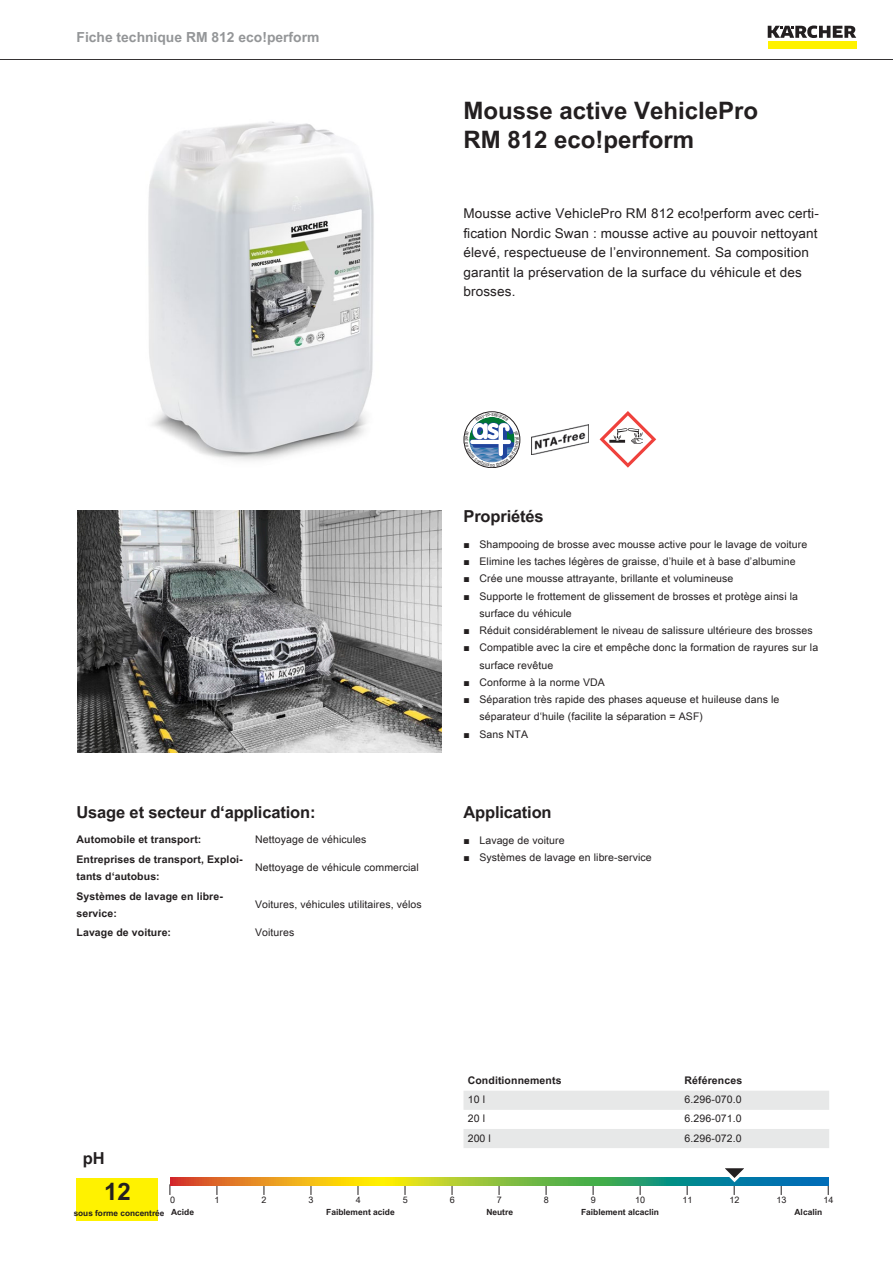
<style>
.page{position:relative;width:893px;height:1263px;background:#fff}
.page>*{position:absolute;margin:0;border:0;box-sizing:border-box;transform-origin:0 0}
.t1{font:700 24px/28.8px "Arial Unicode MS";color:#231f20}
.t2{font:700 16.5px "Arial Unicode MS";letter-spacing:-.01em;color:#231f20}
.t3{font:700 13.8px "Arial Unicode MS";color:#949698}
.t4{font:13.5px/19.5px "Arial Unicode MS";letter-spacing:.01em;color:#231f20}
.t5{font:10.5px/17.2px "Arial Unicode MS";letter-spacing:.01em;color:#231f20}
.t6{font:700 10.5px/17.2px "Arial Unicode MS";letter-spacing:.01em;color:#231f20}
.t7{font:9px "Arial Unicode MS";color:#231f20}
.t8{font:700 8.4px "Arial Unicode MS";color:#231f20}
.t9{font:700 8.25px "Arial Unicode MS";color:#231f20}
.s1{font-family:"Arial"}
.s2{font-size:8.4px}
</style>
<div class="page">
<hr style="left:0;top:59px;width:893px;height:1px;background:#231f20">
<div style="left:768px;top:42px;width:88px;height:7px;background:#fff200"></div>
<svg style="left:768px;top:26px;width:88px;height:12px"></svg>
<img style="left:148px;top:121px;width:226px;height:340px">
<img style="left:531px;top:424px;width:57px;height:30px">
<svg style="left:600px;top:411px;width:56px;height:57px"></svg>
<img style="left:78px;top:510px;width:363px;height:243px">
<div style="left:77px;top:1178px;width:81px;height:42px;background:#fff200"></div>
<svg style="left:170px;top:1178px;width:658px;height:8px;background:#8aa446"></svg>
<svg style="left:717px;top:1168px;width:38px;height:27px"></svg>
<svg style="left:463px;top:1091px;width:366px;height:57px"></svg>
<svg style="left:464px;top:412px;width:56px;height:56px"></svg>
<h3 class="t3" style="left:77px;top:27px;width:244px">Fiche technique RM 812 eco!perform</h3>
<h1 class="t1" style="left:463px;top:97px;width:296px">Mousse active VehiclePro<br>RM 812 eco!perform</h1>
<p class="t4" style="left:463px;top:203px;width:357px">Mousse active VehiclePro RM 812 eco!perform avec certi&shy;fication Nordic Swan : mousse active au pouvoir nettoyant élevé, respectueuse de l’environnement. Sa composition garantit la préservation de la surface du véhicule et des brosses.</p>
<h2 class="t2" style="left:77px;top:800px;width:240px">Usage et secteur d‘application:</h2>
<p class="t6" style="left:77px;top:831px;width:126px">Automobile et transport:</p>
<p class="t5" style="left:255px;top:831px;width:113px">Nettoyage de véhicules</p>
<p class="t6" style="left:77px;top:851px;width:168px">Entreprises de transport, Exploi&shy;tants d‘autobus:</p>
<p class="t5" style="left:255px;top:859px;width:165px">Nettoyage de véhicule commercial</p>
<p class="t6" style="left:77px;top:887px;width:148px">Systèmes de lavage en libre&shy;service:</p>
<p class="t5" style="left:255px;top:896px;width:168px">Voitures, véhicules utilitaires, vélos</p>
<p class="t6" style="left:77px;top:924px;width:96px">Lavage de voiture:</p>
<p class="t5" style="left:255px;top:924px;width:41px">Voitures</p>
<h2 class="t2" style="left:463px;top:504px;width:82px">Propriétés</h2>
<p class="t5" style="left:463px;top:535px;width:345px"><span class="s1">■</span> Shampooing de brosse avec mousse active pour le lavage de voiture</p>
<p class="t5" style="left:463px;top:553px;width:334px"><span class="s1">■</span> Elimine les taches légères de graisse, d’huile et à base d’albumine</p>
<p class="t5" style="left:463px;top:570px;width:271px"><span class="s1">■</span> Crée une mousse attrayante, brillante et volumineuse</p>
<p class="t5" style="left:479px;top:587px;width:320px;text-indent:-16px"><span class="s1">■</span> Supporte le frottement de glissement de brosses et protège ainsi la surface du véhicule</p>
<p class="t5" style="left:463px;top:622px;width:351px"><span class="s1">■</span> Réduit considérablement le niveau de salissure ultérieure des brosses</p>
<p class="t5" style="left:479px;top:639px;width:340px;text-indent:-16px"><span class="s1">■</span> Compatible avec la cire et empêche donc la formation de rayures sur la surface revêtue</p>
<p class="t5" style="left:463px;top:673px;width:143px"><span class="s1">■</span> Conforme à la norme VDA</p>
<p class="t5" style="left:479px;top:691px;width:301px;text-indent:-16px"><span class="s1">■</span> Séparation très rapide des phases aqueuse et huileuse dans le séparateur d‘huile (facilite la séparation = ASF)</p>
<p class="t5" style="left:463px;top:725px;width:66px"><span class="s1">■</span> Sans NTA</p>
<h2 class="t2" style="left:463px;top:800px;width:90px">Application</h2>
<p class="t5" style="left:463px;top:831px;width:103px"><span class="s1">■</span> Lavage de voiture</p>
<p class="t5" style="left:463px;top:848px;width:190px"><span class="s1">■</span> Systèmes de lavage en libre-service</p>
<h2 class="t2" style="left:83px;top:1146px;width:23px">pH</h2>
<p class="t6" style="left:468px;top:1072px;width:95px">Conditionnements</p>
<p class="t6" style="left:685px;top:1072px;width:59px">Références</p>
<p class="t5" style="left:468px;top:1091px;width:19px">10 l</p>
<p class="t5" style="left:685px;top:1091px;width:59px">6.296-070.0</p>
<p class="t5" style="left:468px;top:1110px;width:19px">20 l</p>
<p class="t5" style="left:685px;top:1110px;width:59px">6.296-071.0</p>
<p class="t5" style="left:468px;top:1129px;width:25px">200 l</p>
<p class="t5" style="left:685px;top:1129px;width:59px">6.296-072.0</p>
<h1 class="t1" style="left:104px;top:1178px;width:28px">12</h1>
<p class="t7" style="left:170px;top:1193px;width:7px">0</p>
<p class="t7" style="left:215px;top:1193px;width:7px">1</p>
<p class="t7" style="left:262px;top:1193px;width:7px">2</p>
<p class="t7" style="left:309px;top:1193px;width:7px">3</p>
<p class="t7" style="left:356px;top:1193px;width:7px">4</p>
<p class="t7" style="left:403px;top:1193px;width:7px">5</p>
<p class="t7" style="left:450px;top:1193px;width:7px">6</p>
<p class="t7" style="left:497px;top:1193px;width:7px">7</p>
<p class="t7" style="left:544px;top:1193px;width:7px">8</p>
<p class="t7" style="left:591px;top:1193px;width:7px">9</p>
<p class="t7" style="left:635px;top:1193px;width:12px">10</p>
<p class="t7" style="left:682px;top:1193px;width:12px">11</p>
<p class="t7" style="left:729px;top:1193px;width:12px">12</p>
<p class="t7" style="left:776px;top:1193px;width:12px">13</p>
<p class="t7" style="left:823px;top:1193px;width:12px">14</p>
<p class="t9" style="left:74px;top:1207px;width:122px">sous forme concentrée <span class="s2">Acide</span></p>
<p class="t8" style="left:326px;top:1206px;width:70px">Faiblement acide</p>
<p class="t8" style="left:486px;top:1206px;width:28px">Neutre</p>
<p class="t8" style="left:581px;top:1206px;width:79px">Faiblement alcaclin</p>
<p class="t8" style="left:794px;top:1206px;width:29px">Alcalin</p>
</div>
